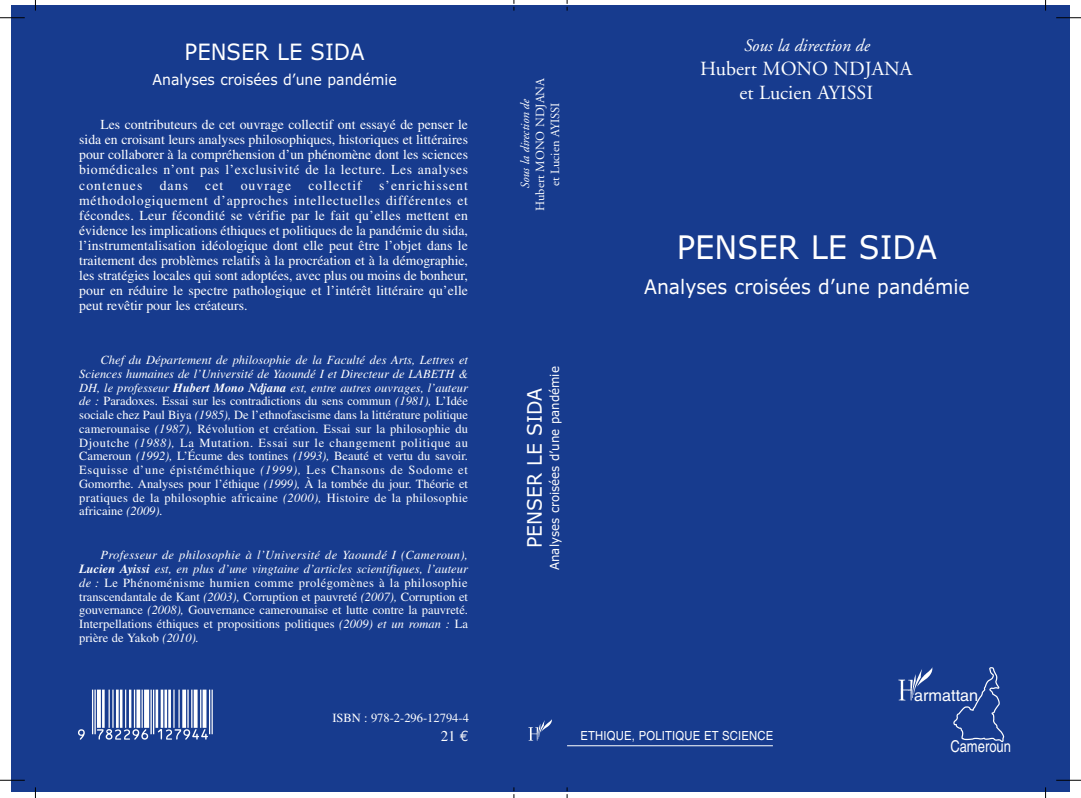
<style>
.page{position:relative;width:1081px;height:798px;background:#fff}
.page>*{position:absolute;margin:0;border:0;box-sizing:border-box;transform-origin:0 0}
.t1{font:50px "Upc Half";color:#fff}
.t2{font:32.5px "Verdana";color:#fff;scale:.94 1}
.t3{font:22.5px "Verdana";color:#fff;scale:.94 1}
.t4{font:20px "Verdana";color:#fff;scale:.94 1}
.t5{font:20px/24px "Adobe Garamond";color:#fff;text-align:center}
.t6{font:italic 17.5px "Adobe Garamond";color:#fff}
.t7{font:16.25px "Helvetica";color:#fff}
.t8{font:16.25px "Helvetica";color:#fff;scale:.8 1}
.t9{font:15px "Verdana";color:#fff;scale:.94 1}
.t10{font:15px "Times";color:#fff}
.t11{font:13.75px/15px "Times";letter-spacing:.04em;color:#fff;text-align:justify}
.t12{font:13.75px "Times";letter-spacing:.075em;color:#fff}
.t13{font:12.5px/13.8px "Times";letter-spacing:.005em;color:#fff;text-align:justify}
.t14{font:12.5px/15px "Adobe Garamond";color:#fff;text-align:center}
.t15{font:12.5px "Verdana";color:#fff;scale:.94 1}
.t16{font:12.5px "Helvetica";letter-spacing:.015em;color:#fff;scale:.9 1}
.t17{font:italic 12.5px "Adobe Garamond";color:#fff}
.s1{font-style:italic}
.s2{font-weight:700;font-style:italic}
.s3{font-family:"Euro Mono"}
</style>
<div class="page">
<div style="left:11px;top:5px;width:1058px;height:786px;background:#173b8e"></div>
<svg style="left:0;top:18px;width:25px;height:1px"></svg>
<svg style="left:1056px;top:18px;width:25px;height:1px"></svg>
<svg style="left:1056px;top:779px;width:25px;height:1px"></svg>
<svg style="left:0;top:779px;width:25px;height:1px"></svg>
<img style="left:529px;top:719px;width:23px;height:21px">
<img style="left:953px;top:667px;width:52px;height:76px">
<img style="left:898px;top:667px;width:35px;height:33px">
<hr style="left:567px;top:745px;width:206px;height:1px;background:#fff">
<h3 class="t3" style="left:185px;top:39px;width:193px">PENSER LE SIDA</h3>
<p class="t9" style="left:153px;top:71px;width:261px">Analyses croisées d’une pandémie</p>
<p class="t11" style="left:79px;top:119px;width:390px;text-indent:21px">Les contributeurs de cet ouvrage collectif ont essayé de penser le sida en croisant leurs analyses philosophiques, historiques et littéraires pour collaborer à la compréhension d’un phénomène dont les sciences biomédicales n’ont pas l’exclusivité de la lecture. Les analyses contenues</p>
<p class="t11" style="left:79px;top:179px;width:390px;text-indent:300px">s’enrichissent méthodologiquement d’approches intellectuelles différentes et fécondes. Leur fécondité se vérifie par le fait qu’elles mettent en évidence les implications éthiques et politiques de la pandémie du sida, l’instrumentalisation idéologique dont elle peut être l’objet dans le traitement des problèmes relatifs à la procréation et à la démographie, les stratégies locales qui sont adoptées, avec plus ou moins de bonheur, pour en réduire le spectre pathologique et l’intérêt littéraire qu’elle peut revêtir pour les créateurs.</p>
<p class="t11" style="left:160px;top:179px;width:30px">dans</p>
<p class="t11" style="left:205px;top:179px;width:20px">cet</p>
<p class="t12" style="left:241px;top:180px;width:52px">ouvrage</p>
<p class="t12" style="left:308px;top:180px;width:55px">collectif</p>
<p class="t13" style="left:79px;top:354px;width:390px;text-indent:21px"><span class="s1">Chef du Département de philosophie de la Faculté des Arts, Lettres et Sciences humaines de l’Université de Yaoundé I et Directeur de LABETH &amp; DH, le professeur</span> <span class="s2">Hubert Mono Ndjana</span> <span class="s1">est, entre autres ouvrages, l’auteur de :</span> Paradoxes. Essai sur les contradictions du sens commun <span class="s1">(1981),</span> L’Idée sociale chez Paul Biya <span class="s1">(1985),</span> De l’ethnofascisme dans la littérature politique camerounaise <span class="s1">(1987),</span> Révolution et création. Essai sur la philosophie du Djoutche <span class="s1">(1988),</span> La Mutation. Essai sur le changement politique au Cameroun <span class="s1">(1992),</span> L’Écume des tontines <span class="s1">(1993),</span> Beauté et vertu du savoir.<br>Esquisse d’une épistéméthique <span class="s1">(1999),</span> Les Chansons de Sodome et Gomorrhe. Analyses pour l’éthique <span class="s1">(1999),</span> À la tombée du jour. Théorie et pratiques de la philosophie africaine <span class="s1">(2000),</span> Histoire de la philosophie africaine <span class="s1">(2009).</span></p>
<p class="t13" style="left:79px;top:549px;width:390px;text-indent:21px"><span class="s1">Professeur de philosophie à l’Université de Yaoundé I (Cameroun), </span><span class="s2">Lucien Ayissi</span> <span class="s1">est, en plus d’une vingtaine d’articles scientifiques, l’auteur de :</span> Le Phénoménisme humien comme prolégomènes à la philosophie transcendantale de Kant <span class="s1">(2003),</span> Corruption et pauvreté <span class="s1">(2007),</span> Corruption et gouvernance <span class="s1">(2008),</span> Gouvernance camerounaise et lutte contre la pauvreté.<br>Interpellations éthiques et propositions politiques <span class="s1">(2009) et un roman :</span> La prière de Yakob <span class="s1">(2010).</span></p>
<h1 class="t1" style="left:78px;top:692px;width:145px">™xHSMCTGy127944z</h1>
<p class="t13" style="left:332px;top:712px;width:138px">ISBN : 978-2-296-12794-4</p>
<p class="t10" style="left:441px;top:730px;width:30px">21 <span class="s3">€</span></p>
<p class="t14" style="left:534px;top:210px;width:135px;rotate:-90deg">Hubert MONO NDJANA et Lucien AYISSI</p>
<p class="t17" style="left:520px;top:189px;width:92px;rotate:-90deg">Sous la direction de</p>
<p class="t15" style="left:547px;top:569px;width:218px;rotate:-90deg">Analyses croisées d’une pandémie</p>
<h3 class="t4" style="left:523px;top:548px;width:172px;rotate:-90deg">PENSER LE SIDA</h3>
<h3 class="t6" style="left:743px;top:39px;width:127px">Sous la direction de</h3>
<h3 class="t5" style="left:700px;top:59px;width:214px">Hubert MONO NDJANA et Lucien AYISSI</h3>
<h2 class="t2" style="left:677px;top:229px;width:278px">PENSER LE SIDA</h2>
<h3 class="t4" style="left:644px;top:275px;width:348px">Analyses croisées d’une pandémie</h3>
<p class="t16" style="left:580px;top:731px;width:216px">ETHIQUE, POLITIQUE ET SCIENCE</p>
<h3 class="t7" style="left:914px;top:688px;width:66px">armattan</h3>
<h3 class="t8" style="left:950px;top:740px;width:77px">Cameroun</h3>
</div>
